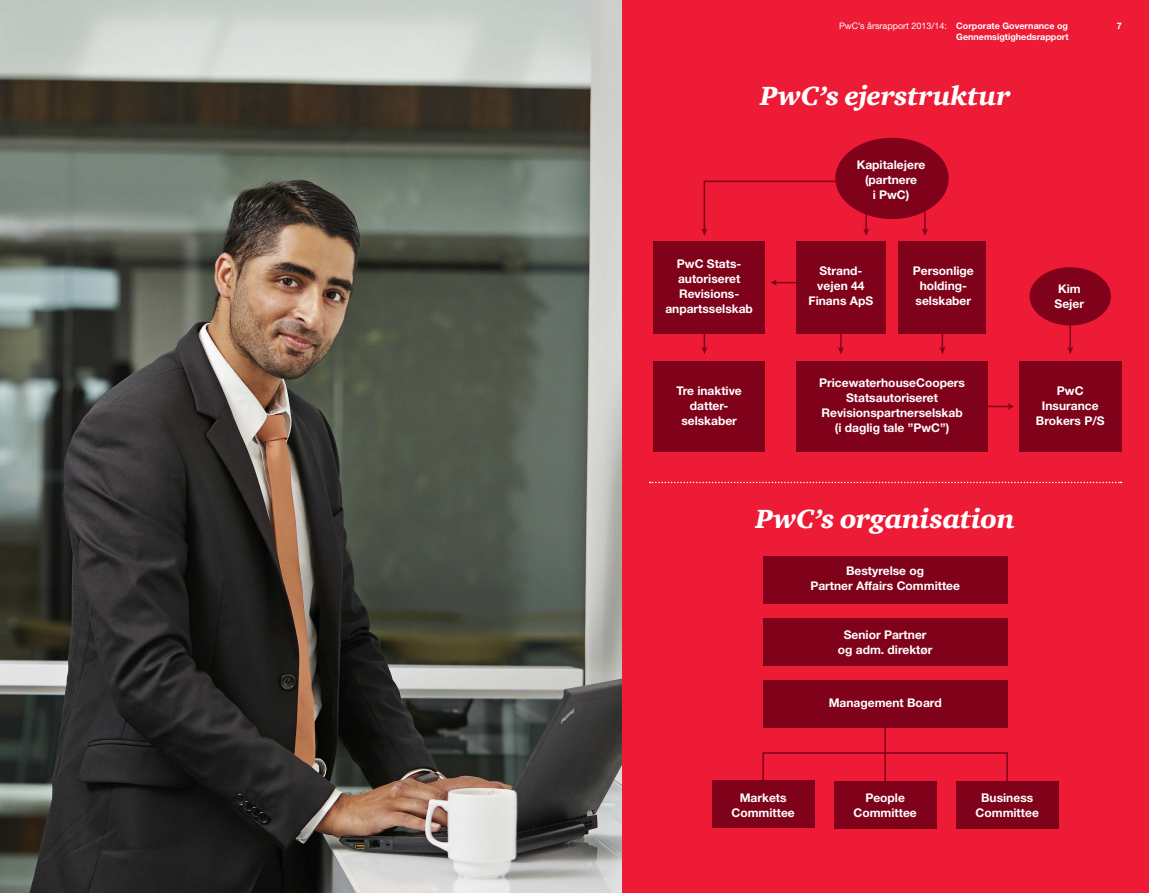
<style>
.page{position:relative;width:1149px;height:893px;background:#fff}
.page>*{position:absolute;margin:0;border:0;box-sizing:border-box;transform-origin:0 0}
.t1{font:italic 900 27px "ITC Charter Com";letter-spacing:-.01em;color:#fff}
.t2{font:700 12px/15px "Helvetica Neue LT Pro";color:#fff;text-align:center}
.t3{font:9px "Helvetica Neue LT Pro";color:#fff}
.t4{font:700 9px "Helvetica Neue LT Pro";color:#fff}
.s1{font-weight:700}
</style>
<div class="page">
<div style="left:621px;top:0;width:527px;height:893px;background:#ed1b35"></div>
<div style="left:796px;top:361px;width:191px;height:91px;background:#80021a"></div>
<div style="left:653px;top:361px;width:111px;height:91px;background:#80021a"></div>
<svg style="left:921px;top:212px;width:6px;height:24px"></svg>
<svg style="left:939px;top:333px;width:6px;height:21px"></svg>
<svg style="left:863px;top:214px;width:6px;height:22px"></svg>
<svg style="left:837px;top:333px;width:6px;height:21px"></svg>
<svg style="left:701px;top:333px;width:6px;height:21px"></svg>
<svg style="left:1066px;top:325px;width:6px;height:29px"></svg>
<svg style="left:770px;top:279px;width:26px;height:7px"></svg>
<svg style="left:987px;top:403px;width:26px;height:7px"></svg>
<svg style="left:701px;top:180px;width:134px;height:56px"></svg>
<div style="left:653px;top:241px;width:111px;height:92px;background:#80021a"></div>
<div style="left:796px;top:241px;width:89px;height:92px;background:#80021a"></div>
<div style="left:898px;top:241px;width:88px;height:92px;background:#80021a"></div>
<div style="left:835px;top:138px;width:113px;height:81px;background:#80021a;border-radius:50%"></div>
<div style="left:1029px;top:267px;width:81px;height:58px;background:#80021a;border-radius:50%"></div>
<div style="left:1018px;top:361px;width:103px;height:91px;background:#80021a"></div>
<svg style="left:649px;top:482px;width:472px;height:1px"></svg>
<svg style="left:761px;top:726px;width:247px;height:56px"></svg>
<div style="left:762px;top:680px;width:244px;height:47px;background:#80021a"></div>
<div style="left:762px;top:556px;width:244px;height:47px;background:#80021a"></div>
<div style="left:762px;top:618px;width:244px;height:47px;background:#80021a"></div>
<div style="left:833px;top:781px;width:103px;height:48px;background:#80021a"></div>
<div style="left:711px;top:781px;width:103px;height:47px;background:#80021a"></div>
<div style="left:955px;top:781px;width:103px;height:48px;background:#80021a"></div>
<img style="left:0;top:0;width:621px;height:893px">
<p class="t3" style="left:838px;top:21px;width:230px">PwC’s årsrapport 2013/14: <span class="s1">Corporate Governance og</span></p>
<p class="t4" style="left:1116px;top:20px;width:7px">7</p>
<p class="t4" style="left:955px;top:31px;width:114px">Gennemsigtighedsrapport</p>
<p class="t1" style="left:759px;top:79px;width:251px">PwC’s ejerstruktur</p>
<p class="t2" style="left:856px;top:157px;width:70px">Kapitalejere (partnere<br>i PwC)</p>
<p class="t2" style="left:665px;top:256px;width:89px">PwC Stats&shy;autoriseret<br>Revisions&shy;anpartsselskab</p>
<p class="t2" style="left:808px;top:263px;width:66px">Strand&shy;vejen 44<br>Finans ApS</p>
<p class="t2" style="left:912px;top:263px;width:62px">Personlige holding&shy;selskaber</p>
<p class="t2" style="left:676px;top:383px;width:67px">Tre inaktive datter&shy;selskaber</p>
<p class="t2" style="left:818px;top:375px;width:147px">PricewaterhouseCoopers<br>Statsautoriseret<br>Revisionspartnerselskab (i daglig tale ”PwC”)</p>
<p class="t2" style="left:1054px;top:281px;width:31px;text-align:left">Kim<br>Sejer</p>
<p class="t2" style="left:1035px;top:383px;width:70px">PwC<br>Insurance<br>Brokers P/S</p>
<p class="t1" style="left:755px;top:502px;width:261px">PwC’s organisation</p>
<p class="t2" style="left:810px;top:563px;width:151px">Bestyrelse og<br>Partner Affairs Committee</p>
<p class="t2" style="left:837px;top:626px;width:96px">Senior Partner og adm. direktør</p>
<p class="t2" style="left:828px;top:694px;width:114px">Management Board</p>
<p class="t2" style="left:731px;top:790px;width:65px">Markets<br>Committee</p>
<p class="t2" style="left:975px;top:790px;width:65px">Business<br>Committee</p>
<p class="t2" style="left:853px;top:790px;width:65px">People<br>Committee</p>
</div>
